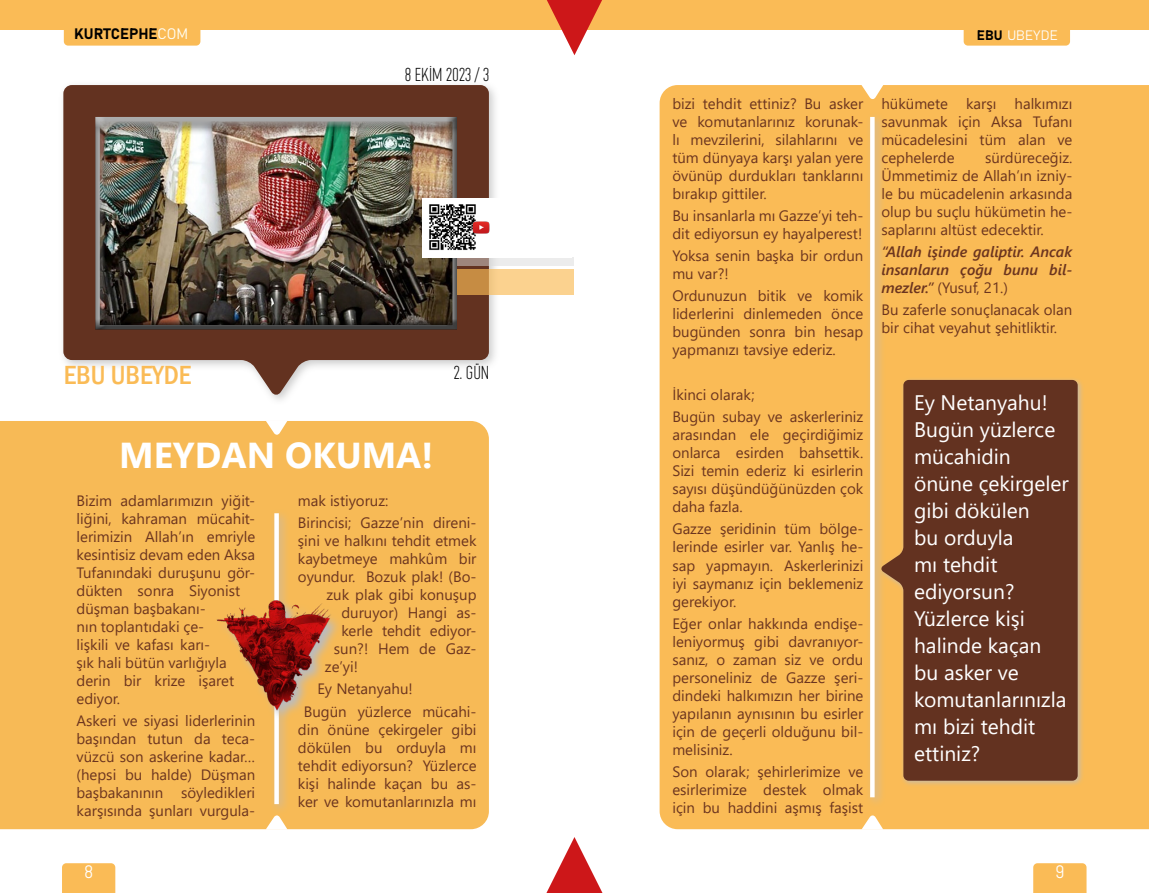
<style>
.page{position:relative;width:1149px;height:893px;background:#fff}
.page>*{position:absolute;margin:0;border:0;box-sizing:border-box;transform-origin:0 0}
.t1{font:108px "Times New Roman";color:#cd1719}
.t2{font:700 36px "Segoe UI";color:#fff}
.t3{font:500 condensed 27px "Franklin Gothic";color:#fabb56}
.t4{font:21px/27px "Segoe UI";color:#fff}
.t5{font:18px "Framer Sans 300";color:#000}
.t6{font:18px "Abel Pro";color:#fff}
.t7{font:15px/18px "Segoe UI";color:#6c351f;text-align:justify}
.t8{font:italic 600 15px/18px "Segoe UI";color:#6c351f;text-align:justify}
.t9{font:15px "Bahnschrift";color:#000}
.t10{font:13.5px "Bahnschrift";letter-spacing:.02em;color:#fff}
.s1{color:#fffef5}
.s2{color:#000}
.s3{font-weight:400;font-style:normal}
</style>
<div class="page">
<div style="left:0;top:421px;width:489px;height:408px;background:#f7ba56"></div>
<div style="left:62px;top:863px;width:53px;height:30px;background:#fabb56"></div>
<div style="left:574px;top:0;width:574px;height:30px;background:#fabb56"></div>
<div style="left:963px;top:16px;width:106px;height:30px;background:#fabb56;border-radius:4px"></div>
<div style="left:0;top:0;width:574px;height:30px;background:#fabb56"></div>
<div style="left:64px;top:16px;width:136px;height:30px;background:#fabb56;border-radius:4px"></div>
<div style="left:1033px;top:863px;width:53px;height:30px;background:#fabb56"></div>
<div style="left:269px;top:508px;width:21px;height:307px;background:#bcbcbc;opacity:.75"></div>
<div style="left:274px;top:513px;width:5px;height:291px;background:#fff"></div>
<div style="left:58px;top:80px;width:442px;height:326px;background:#bcbcbc;opacity:.75"></div>
<svg style="left:63px;top:85px;width:426px;height:311px;fill:#633220"></svg>
<svg style="left:469px;top:257px;width:104px;height:9px"></svg>
<svg style="left:469px;top:269px;width:104px;height:25px;background:#f0c37f"></svg>
<div style="left:659px;top:85px;width:489px;height:744px;background:#fabb56"></div>
<div style="left:864px;top:112px;width:21px;height:696px;background:#bcbcbc;opacity:.75"></div>
<svg style="left:869px;top:117px;width:5px;height:680px"></svg>
<svg style="left:265px;top:421px;width:22px;height:14px"></svg>
<svg style="left:265px;top:815px;width:22px;height:15px"></svg>
<svg style="left:861px;top:85px;width:22px;height:15px"></svg>
<svg style="left:861px;top:815px;width:22px;height:15px"></svg>
<div style="left:878px;top:377px;width:206px;height:411px;background:#bcbcbc;opacity:.75"></div>
<svg style="left:880px;top:380px;width:197px;height:401px;background:#734126"></svg>
<svg style="left:216px;top:599px;width:127px;height:123px;background:#f5bb5b"></svg>
<img style="left:214px;top:590px;width:125px;height:123px">
<div style="left:84px;top:106px;width:381px;height:224px;background:#633220"></div>
<div style="left:89px;top:110px;width:378px;height:220px;background:#000;opacity:.75"></div>
<div style="left:422px;top:198px;width:149px;height:59px;background:#fff"></div>
<img style="left:429px;top:204px;width:49px;height:46px">
<img style="left:472px;top:222px;width:17px;height:12px">
<p class="t9" style="left:74px;top:23px;width:115px">KURTCEPHE<span class="s1">COM</span></p>
<p class="t5" style="left:404px;top:62px;width:86px">8 EKİM 2023 / 3</p>
<h3 class="t3" style="left:64px;top:357px;width:129px">EBU UBEYDE</h3>
<p class="t5" style="left:453px;top:360px;width:37px">2. GÜN</p>
<h2 class="t2" style="left:119px;top:422px;width:315px">MEYDAN OKUMA!</h2>
<p class="t7" style="left:77px;top:490px;width:180px;text-align:left">Bizim adamlarımızın yiğit&shy;liğini, kahraman mücahit&shy;lerimizin Allah’ın emriyle kesintisiz devam eden Aksa<br>Tufanındaki duruşunu gör&shy;dükten sonra Siyonist düşman başbakanı-<br>nın toplantıdaki çe-<br>lişkili ve kafası karı-<br>şık hali bütün varlığıyla derin bir krize işaret ediyor.</p>
<p class="t7" style="left:77px;top:710px;width:180px">Askeri ve siyasi liderlerinin başından tutun da teca&shy;vüzcü son askerine kadar… (hepsi bu halde) Düşman başbakanının söyledikleri karşısında şunları vurgula-</p>
<p class="t7" style="left:298px;top:488px;width:180px;line-height:22.2px">mak istiyoruz:<br>Birincisi; Gazze’nin direni-</p>
<p class="t7" style="left:298px;top:530px;width:180px">şini ve halkını tehdit etmek</p>
<p class="t7" style="left:298px;top:548px;width:180px">kaybetmeye mahkûm bir</p>
<p class="t7" style="left:298px;top:566px;width:180px">oyundur. Bozuk plak! (Bo-</p>
<p class="t7" style="left:326px;top:584px;width:152px">zuk plak gibi konuşup</p>
<p class="t7" style="left:341px;top:602px;width:136px">duruyor) Hangi as-</p>
<p class="t7" style="left:341px;top:620px;width:136px">kerle tehdit ediyor-</p>
<p class="t7" style="left:334px;top:638px;width:144px">sun?! Hem de Gaz-</p>
<p class="t7" style="left:325px;top:656px;width:35px">ze’yi!</p>
<p class="t7" style="left:304px;top:677px;width:174px;line-height:22.2px;text-indent:14px">Ey Netanyahu!<br>Bugün yüzlerce mücahi-</p>
<p class="t7" style="left:298px;top:719px;width:180px">din önüne çekirgeler gibi dökülen bu orduyla mı tehdit ediyorsun? Yüzlerce kişi halinde kaçan bu as&shy;ker ve komutanlarınızla mı</p>
<p class="t6" style="left:84px;top:860px;width:11px">8</p>
<h1 class="t1" style="left:627px;top:951px;width:108px;rotate:-180deg">▼</h1>
<p class="t10" style="left:976px;top:25px;width:82px"><span class="s2">EBU</span> UBEYDE</p>
<p class="t7" style="left:672px;top:93px;width:192px">bizi tehdit ettiniz? Bu asker ve komutanlarınız korunak&shy;lı mevzilerini, silahlarını ve tüm dünyaya karşı yalan yere övünüp durdukları tanklarını bırakıp gittiler.</p>
<p class="t7" style="left:672px;top:205px;width:192px">Bu insanlarla mı Gazze’yi teh&shy;dit ediyorsun ey hayalperest!</p>
<p class="t7" style="left:672px;top:246px;width:192px">Yoksa senin başka bir ordun mu var?!</p>
<p class="t7" style="left:672px;top:286px;width:192px">Ordunuzun bitik ve komik liderlerini dinlemeden önce bugünden sonra bin hesap yapmanızı tavsiye ederiz.</p>
<p class="t7" style="left:672px;top:382px;width:192px;line-height:22.2px">İkinci olarak;<br>Bugün subay ve askerleriniz</p>
<p class="t7" style="left:672px;top:425px;width:192px">arasından ele geçirdiğimiz onlarca esirden bahsettik.<br>Sizi temin ederiz ki esirlerin sayısı düşündüğünüzden çok daha fazla.</p>
<p class="t7" style="left:672px;top:519px;width:192px">Gazze şeridinin tüm bölge&shy;lerinde esirler var. Yanlış he&shy;sap yapmayın. Askerlerinizi iyi saymanız için beklemeniz gerekiyor.</p>
<p class="t7" style="left:672px;top:613px;width:192px">Eğer onlar hakkında endişe&shy;leniyormuş gibi davranıyor&shy;sanız, o zaman siz ve ordu personeliniz de Gazze şeri&shy;dindeki halkımızın her birine yapılanın aynısının bu esirler için de geçerli olduğunu bil&shy;melisiniz.</p>
<p class="t7" style="left:672px;top:761px;width:192px">Son olarak; şehirlerimize ve esirlerimize destek olmak için bu haddini aşmış faşist</p>
<p class="t7" style="left:881px;top:93px;width:192px">hükümete karşı halkımızı savunmak için Aksa Tufanı mücadelesini tüm alan ve cephelerde</p>
<p class="t7" style="left:881px;top:147px;width:192px;text-indent:104px">sürdüreceğiz.<br>Ümmetimiz de Allah’ın izniy&shy;le bu mücadelenin arkasında olup bu suçlu hükümetin he&shy;saplarını altüst edecektir.</p>
<p class="t8" style="left:881px;top:240px;width:192px">“Allah işinde galiptir. Ancak insanların çoğu bunu bil&shy;mezler.” <span class="s3">(Yusuf, 21.)</span></p>
<p class="t7" style="left:881px;top:300px;width:192px">Bu zaferle sonuçlanacak olan bir cihat veyahut şehitliktir.</p>
<h3 class="t4" style="left:913px;top:387px;width:156px">Ey Netanyahu!<br>Bugün yüzlerce mücahidin önüne çekirgeler gibi dökülen<br>bu orduyla<br>mı tehdit ediyorsun?<br>Yüzlerce kişi halinde kaçan bu asker ve komutanlarınızla mı bizi tehdit ettiniz?</h3>
<p class="t6" style="left:1054px;top:860px;width:11px">9</p>
</div>
